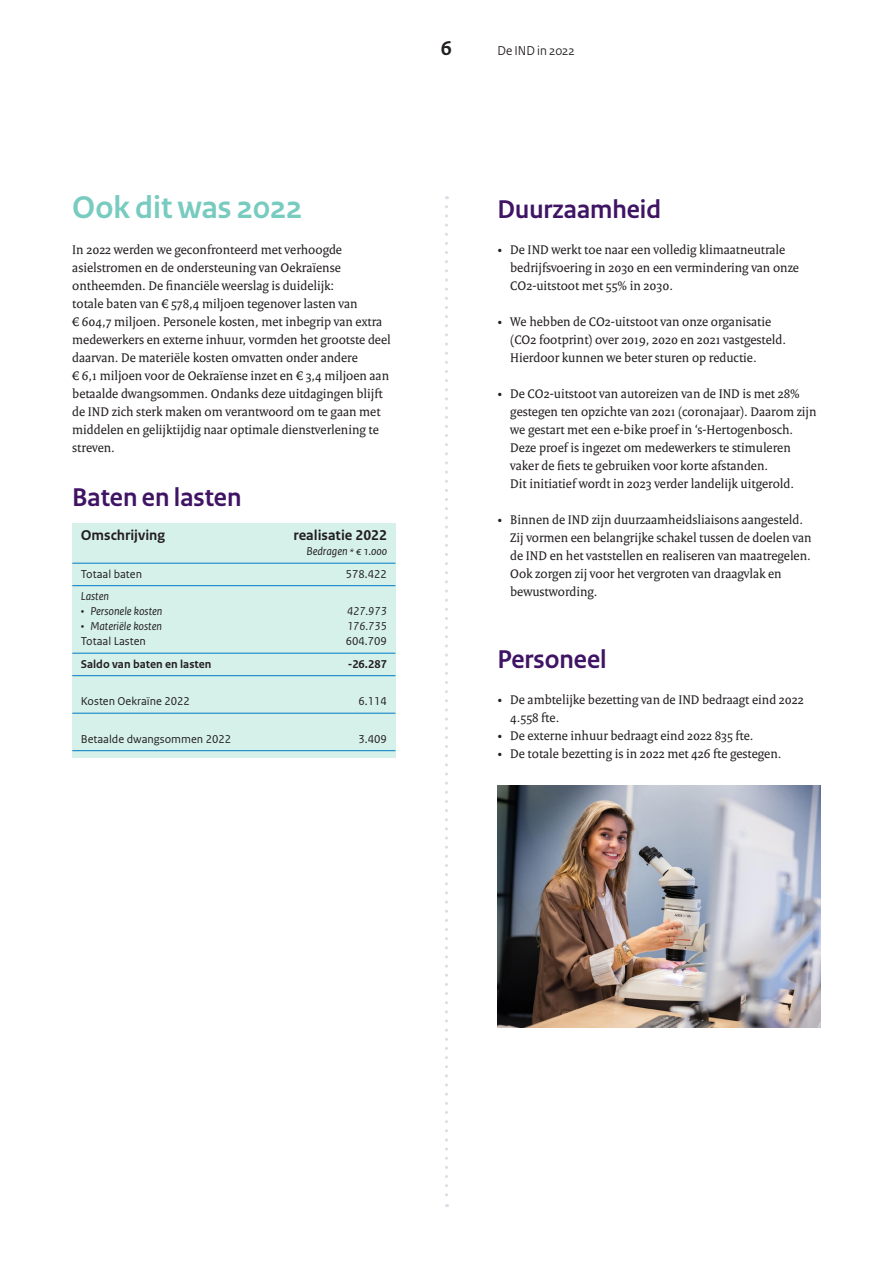
<style>
.page{position:relative;width:893px;height:1263px;background:#fff}
.page>*{position:absolute;margin:0;border:0;box-sizing:border-box;transform-origin:0 0}
._01_brood_tijdlijn{font:700 33px "Rijksoverheid Sans Heading";color:#78cbbf}
._02_kop_tijdlijn{font:700 27px "Rijksoverheid Sans Heading";color:#3f1464}
.t1{font:700 21px "Rijksoverheid Sans Text";color:#231f20}
._30_RO_Tabel_Kop{font:700 15px "Rijksoverheid Sans Text";color:#231f20}
._01_brood_tijdlijn-2{font:13.5px/18px "Rijksoverheid Serif";color:#231f20}
.t2{font:13.5px "Rijksoverheid Sans Heading";color:#231f20}
._32_RO_Tabel_Broodtekst{font:12px "Rijksoverheid Sans Text";color:#231f20}
._32_RO_Tabel_Broodtekst-2{font:italic 12px "Rijksoverheid Sans Text";color:#231f20}
._32_RO_Tabel_Broodtekst-3{font:700 12px "Rijksoverheid Sans Text";color:#231f20}
</style>
<div class="page">
<svg style="left:445px;top:207px;width:3px;height:1000px"></svg>
<img style="left:497px;top:785px;width:324px;height:243px">
<div style="left:72px;top:524px;width:323px;height:234px;background:#d6f1e9"></div>
<hr style="left:72px;top:563px;width:323px;height:1px;background:#007bc7">
<hr style="left:72px;top:585px;width:323px;height:1px;background:#007bc7">
<hr style="left:72px;top:653px;width:323px;height:1px;background:#007bc7">
<hr style="left:72px;top:675px;width:323px;height:1px;background:#007bc7">
<hr style="left:72px;top:713px;width:323px;height:1px;background:#007bc7">
<hr style="left:72px;top:750px;width:323px;height:1px;background:#007bc7">
<h3 class="t1" style="left:441px;top:36px;width:13px">6</h3>
<p class="t2" style="left:497px;top:43px;width:123px">De IND in 2022 - Tijdlijn</p>
<p class="_01_brood_tijdlijn" style="left:72px;top:189px;width:232px">Ook dit was 2022</p>
<p class="_01_brood_tijdlijn-2" style="left:72px;top:240px;width:320px">In 2022 werden we geconfronteerd met verhoogde asielstromen en de ondersteuning van Oekraïense ontheemden. De financiële weerslag is duidelijk:<br>totale baten van € 578,4 miljoen tegenover lasten van<br>€ 604,7 miljoen. Personele kosten, met inbegrip van extra medewerkers en externe inhuur, vormden het grootste deel daarvan. De materiële kosten omvatten onder andere<br>€ 6,1 miljoen voor de Oekraïense inzet en € 3,4 miljoen aan betaalde dwangsommen. Ondanks deze uitdagingen blijft de IND zich sterk maken om verantwoord om te gaan met middelen en gelijktijdig naar optimale dienstverlening te streven.</p>
<p class="_02_kop_tijdlijn" style="left:72px;top:482px;width:171px">Baten en lasten</p>
<p class="_30_RO_Tabel_Kop" style="left:81px;top:527px;width:86px">Omschrijving</p>
<p class="_30_RO_Tabel_Kop" style="left:294px;top:527px;width:95px">realisatie 2022</p>
<p class="_32_RO_Tabel_Broodtekst-2" style="left:306px;top:545px;width:82px">Bedragen * € 1.000</p>
<p class="_32_RO_Tabel_Broodtekst" style="left:81px;top:567px;width:63px">Totaal baten</p>
<p class="_32_RO_Tabel_Broodtekst" style="left:346px;top:567px;width:43px">578.422</p>
<p class="_32_RO_Tabel_Broodtekst-2" style="left:81px;top:590px;width:30px">Lasten</p>
<p class="_32_RO_Tabel_Broodtekst-2" style="left:81px;top:605px;width:83px">• Personele kosten</p>
<p class="_32_RO_Tabel_Broodtekst-2" style="left:347px;top:605px;width:41px">427.973</p>
<p class="_32_RO_Tabel_Broodtekst-2" style="left:81px;top:620px;width:83px">• Materiële kosten</p>
<p class="_32_RO_Tabel_Broodtekst-2" style="left:347px;top:620px;width:41px">176.735</p>
<p class="_32_RO_Tabel_Broodtekst" style="left:81px;top:634px;width:67px">Totaal Lasten</p>
<p class="_32_RO_Tabel_Broodtekst" style="left:346px;top:634px;width:43px">604.709</p>
<p class="_32_RO_Tabel_Broodtekst-3" style="left:81px;top:657px;width:132px">Saldo van baten en lasten</p>
<p class="_32_RO_Tabel_Broodtekst-3" style="left:348px;top:657px;width:41px">-26.287</p>
<p class="_32_RO_Tabel_Broodtekst" style="left:81px;top:694px;width:111px">Kosten Oekraïne 2022</p>
<p class="_32_RO_Tabel_Broodtekst" style="left:358px;top:694px;width:30px">6.114</p>
<p class="_32_RO_Tabel_Broodtekst" style="left:81px;top:732px;width:152px">Betaalde dwangsommen 2022</p>
<p class="_32_RO_Tabel_Broodtekst" style="left:358px;top:732px;width:30px">3.409</p>
<p class="_02_kop_tijdlijn" style="left:497px;top:194px;width:165px">Duurzaamheid</p>
<p class="_01_brood_tijdlijn-2" style="left:510px;top:240px;width:290px;text-indent:-13px">• De IND werkt toe naar een volledig klimaatneutrale bedrijfsvoering in 2030 en een vermindering van onze<br>CO2-uitstoot met 55% in 2030.</p>
<p class="_01_brood_tijdlijn-2" style="left:510px;top:312px;width:277px;text-indent:-13px">• We hebben de CO2-uitstoot van onze organisatie (CO2 footprint) over 2019, 2020 en 2021 vastgesteld.<br>Hierdoor kunnen we beter sturen op reductie.</p>
<p class="_01_brood_tijdlijn-2" style="left:510px;top:384px;width:308px;text-indent:-13px">• De CO2-uitstoot van autoreizen van de IND is met 28% gestegen ten opzichte van 2021 (coronajaar). Daarom zijn we gestart met een e-bike proef in ‘s-Hertogenbosch.<br>Deze proef is ingezet om medewerkers te stimuleren vaker de fiets te gebruiken voor korte afstanden.<br>Dit initiatief wordt in 2023 verder landelijk uitgerold.</p>
<p class="_01_brood_tijdlijn-2" style="left:510px;top:510px;width:303px;text-indent:-13px">• Binnen de IND zijn duurzaamheidsliaisons aangesteld.<br>Zij vormen een belangrijke schakel tussen de doelen van de IND en het vaststellen en realiseren van maatregelen.<br>Ook zorgen zij voor het vergroten van draagvlak en bewustwording.</p>
<p class="_02_kop_tijdlijn" style="left:497px;top:644px;width:111px">Personeel</p>
<p class="_01_brood_tijdlijn-2" style="left:510px;top:690px;width:295px;text-indent:-13px">• De ambtelijke bezetting van de IND bedraagt eind 2022<br>4.558 fte.</p>
<p class="_01_brood_tijdlijn-2" style="left:497px;top:726px;width:258px">• De externe inhuur bedraagt eind 2022 835 fte.</p>
<p class="_01_brood_tijdlijn-2" style="left:497px;top:744px;width:286px">• De totale bezetting is in 2022 met 426 fte gestegen.</p>
</div>
